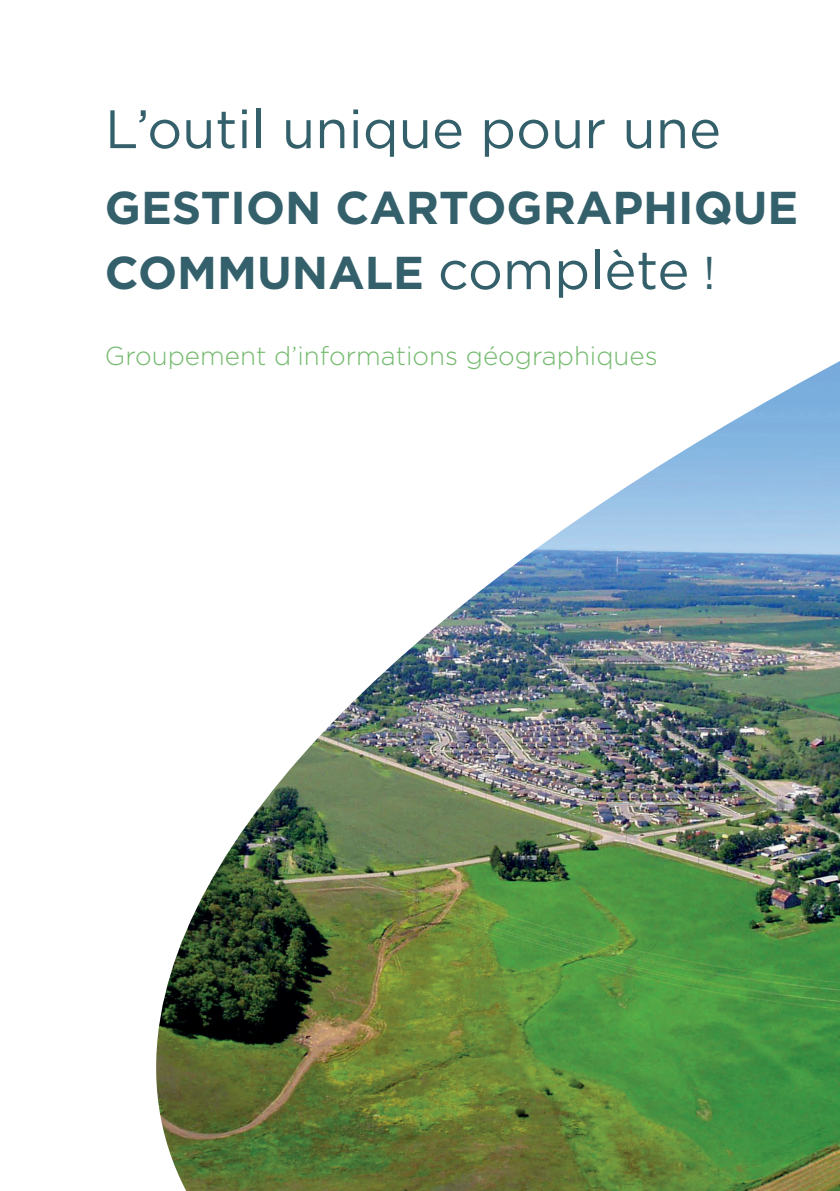
<style>
.page{position:relative;width:840px;height:1191px;background:#fff}
.page>*{position:absolute;margin:0;border:0;box-sizing:border-box;transform-origin:0 0}
.t1{font:54px "Gotham";color:#34606b}
.t2{font:700 46px/64.8px "Gotham";color:#34606b}
.t3{font:300 26px "Gotham";color:#74ba6e}
.s1{font-weight:400;font-size:54px}
.s2{font-weight:400}
</style>
<div class="page">
<img style="left:156px;top:361px;width:683px;height:830px">
<p class="t1" style="left:105px;top:94px;width:617px">L’outil unique pour une</p>
<p class="t2" style="left:105px;top:175px;width:694px">GESTION CARTOGRAPHIQUE<br>COMMUNALE <span class="s1">complète</span> <span class="s2">!</span></p>
<p class="t3" style="left:105px;top:340px;width:554px">Groupement d’informations géographiques</p>
</div>
